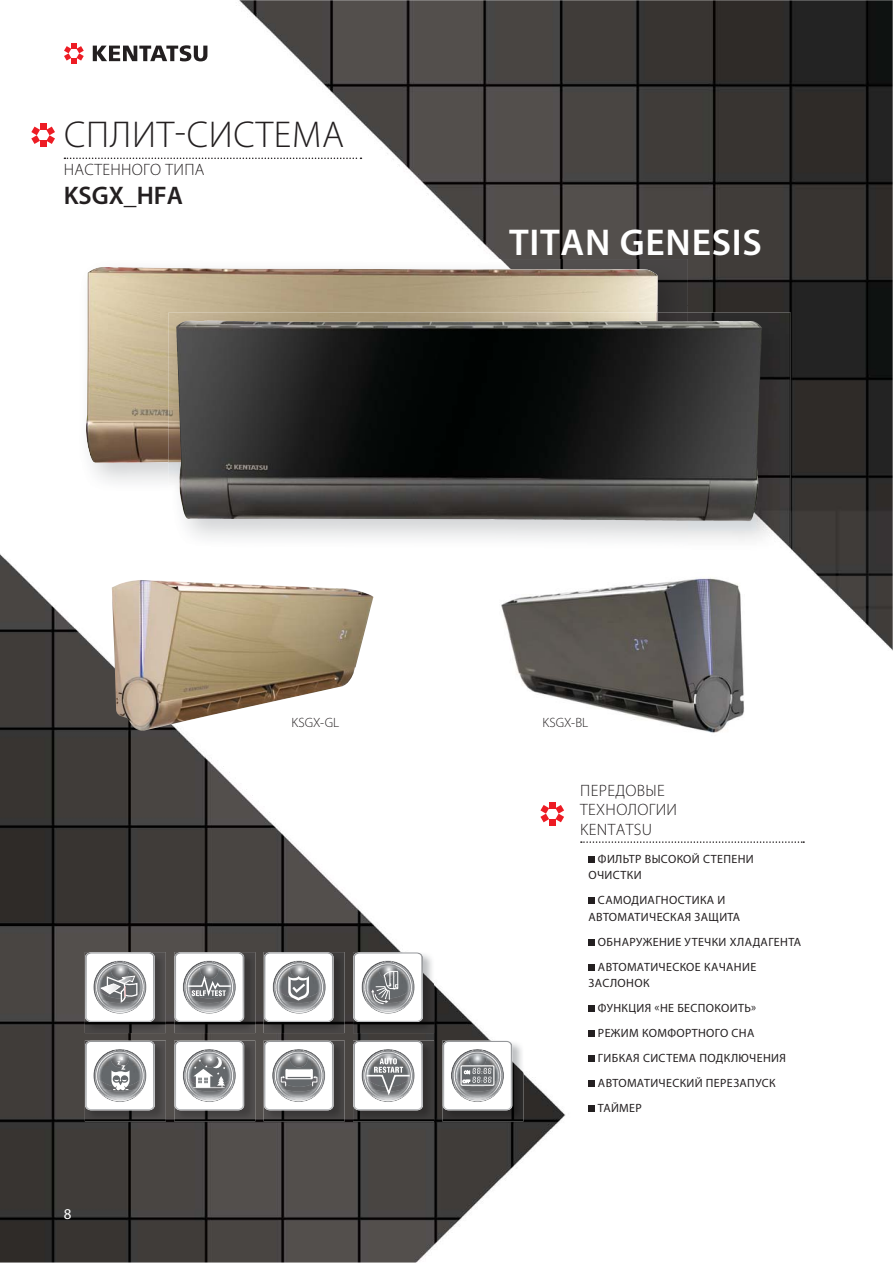
<style>
.page{position:relative;width:893px;height:1263px;background:#fff}
.page>*{position:absolute;margin:0;border:0;box-sizing:border-box;transform-origin:0 0}
.t1{font:300 37.5px "Myriad Pro";letter-spacing:.02em;color:#231f20}
.t2{font:600 37.5px "Myriad Pro";letter-spacing:.02em;color:#fff}
.t3{font:600 25.5px "Myriad Pro";color:#231f20}
.t4{font:300 16.5px/19.8px "Myriad Pro";letter-spacing:.02em;color:#231f20}
.t5{font:15px "Myriad Pro";color:#fff}
.t6{font:300 13.5px "Myriad Pro";color:#231f20}
.t7{font:12px/25px "Myriad Pro";letter-spacing:.03em;color:#231f20}
</style>
<div class="page">
<img style="left:0;top:0;width:893px;height:1263px">
<div style="left:64px;top:34px;width:143px;height:38px;background:#fff"></div>
<svg style="left:93px;top:45px;width:114px;height:16px"></svg>
<svg style="left:64px;top:44px;width:20px;height:19px"></svg>
<div style="left:40px;top:123px;width:6px;height:7px;background:#ed1c24"></div>
<svg style="left:31px;top:127px;width:24px;height:20px"></svg>
<svg style="left:64px;top:158px;width:297px;height:1px"></svg>
<img style="left:174px;top:1041px;width:81px;height:80px">
<img style="left:174px;top:952px;width:81px;height:81px">
<img style="left:264px;top:1041px;width:81px;height:80px">
<img style="left:264px;top:952px;width:81px;height:81px">
<img style="left:85px;top:952px;width:81px;height:81px">
<img style="left:85px;top:1041px;width:81px;height:80px">
<img style="left:353px;top:1041px;width:81px;height:80px">
<img style="left:442px;top:1041px;width:81px;height:80px">
<img style="left:353px;top:952px;width:81px;height:81px">
<svg style="left:581px;top:841px;width:223px;height:2px"></svg>
<img style="left:500px;top:572px;width:244px;height:164px">
<img style="left:112px;top:580px;width:261px;height:152px">
<svg style="left:540px;top:802px;width:24px;height:23px"></svg>
<img style="left:78px;top:259px;width:610px;height:46px">
<img style="left:78px;top:305px;width:50px;height:187px">
<img style="left:658px;top:305px;width:30px;height:8px">
<img style="left:128px;top:463px;width:40px;height:29px">
<img style="left:86px;top:267px;width:572px;height:196px">
<img style="left:168px;top:313px;width:623px;height:237px">
<img style="left:168px;top:313px;width:491px;height:150px">
<img style="left:176px;top:321px;width:577px;height:200px">
<svg style="left:174px;top:1041px;width:70px;height:69px"></svg>
<svg style="left:174px;top:952px;width:70px;height:70px"></svg>
<svg style="left:264px;top:952px;width:70px;height:70px"></svg>
<svg style="left:353px;top:952px;width:70px;height:70px"></svg>
<svg style="left:85px;top:1041px;width:70px;height:69px"></svg>
<div style="left:588px;top:856px;width:7px;height:7px;background:#231f20"></div>
<div style="left:588px;top:897px;width:7px;height:7px;background:#231f20"></div>
<div style="left:588px;top:939px;width:7px;height:7px;background:#231f20"></div>
<div style="left:588px;top:964px;width:7px;height:7px;background:#231f20"></div>
<div style="left:588px;top:1005px;width:7px;height:7px;background:#231f20"></div>
<div style="left:588px;top:1030px;width:7px;height:7px;background:#231f20"></div>
<div style="left:588px;top:1055px;width:7px;height:7px;background:#231f20"></div>
<div style="left:588px;top:1080px;width:7px;height:7px;background:#231f20"></div>
<div style="left:588px;top:1105px;width:7px;height:7px;background:#231f20"></div>
<svg style="left:443px;top:1041px;width:69px;height:69px"></svg>
<svg style="left:353px;top:1041px;width:70px;height:69px"></svg>
<svg style="left:264px;top:1041px;width:70px;height:69px"></svg>
<svg style="left:85px;top:952px;width:70px;height:70px"></svg>
<h1 class="t1" style="left:64px;top:112px;width:281px">СПЛИТ-СИСТЕМА</h1>
<h3 class="t4" style="left:64px;top:160px;width:142px">НАСТЕННОГО ТИПА</h3>
<h2 class="t3" style="left:64px;top:186px;width:121px">KSGX_HFA</h2>
<h1 class="t2" style="left:509px;top:228px;width:254px">TITAN GENESIS</h1>
<p class="t5" style="left:64px;top:1209px;width:9px">8</p>
<p class="t6" style="left:291px;top:714px;width:49px">KSGX-GL</p>
<p class="t6" style="left:542px;top:714px;width:47px">KSGX-BL</p>
<h3 class="t4" style="left:580px;top:780px;width:98px">ПЕРЕДОВЫЕ<br>ТЕХНОЛОГИИ<br>KENTATSU</h3>
<p class="t7" style="left:588px;top:851px;width:167px;line-height:16.5px;text-indent:9px">ФИЛЬТР ВЫСОКОЙ СТЕПЕНИ<br>ОЧИСТКИ</p>
<p class="t7" style="left:588px;top:893px;width:153px;line-height:16.5px;text-align:center">САМОДИАГНОСТИКА И<br>АВТОМАТИЧЕСКАЯ ЗАЩИТА</p>
<p class="t7" style="left:598px;top:930px;width:205px">ОБНАРУЖЕНИЕ УТЕЧКИ ХЛАДАГЕНТА<br>АВТОМАТИЧЕСКОЕ КАЧАНИЕ</p>
<p class="t7" style="left:598px;top:971px;width:189px;text-indent:-9px">ЗАСЛОНОК<br>ФУНКЦИЯ «НЕ БЕСПОКОИТЬ»<br>РЕЖИМ КОМФОРТНОГО СНА<br>ГИБКАЯ СИСТЕМА ПОДКЛЮЧЕНИЯ<br>АВТОМАТИЧЕСКИЙ ПЕРЕЗАПУСК<br>ТАЙМЕР</p>
</div>
